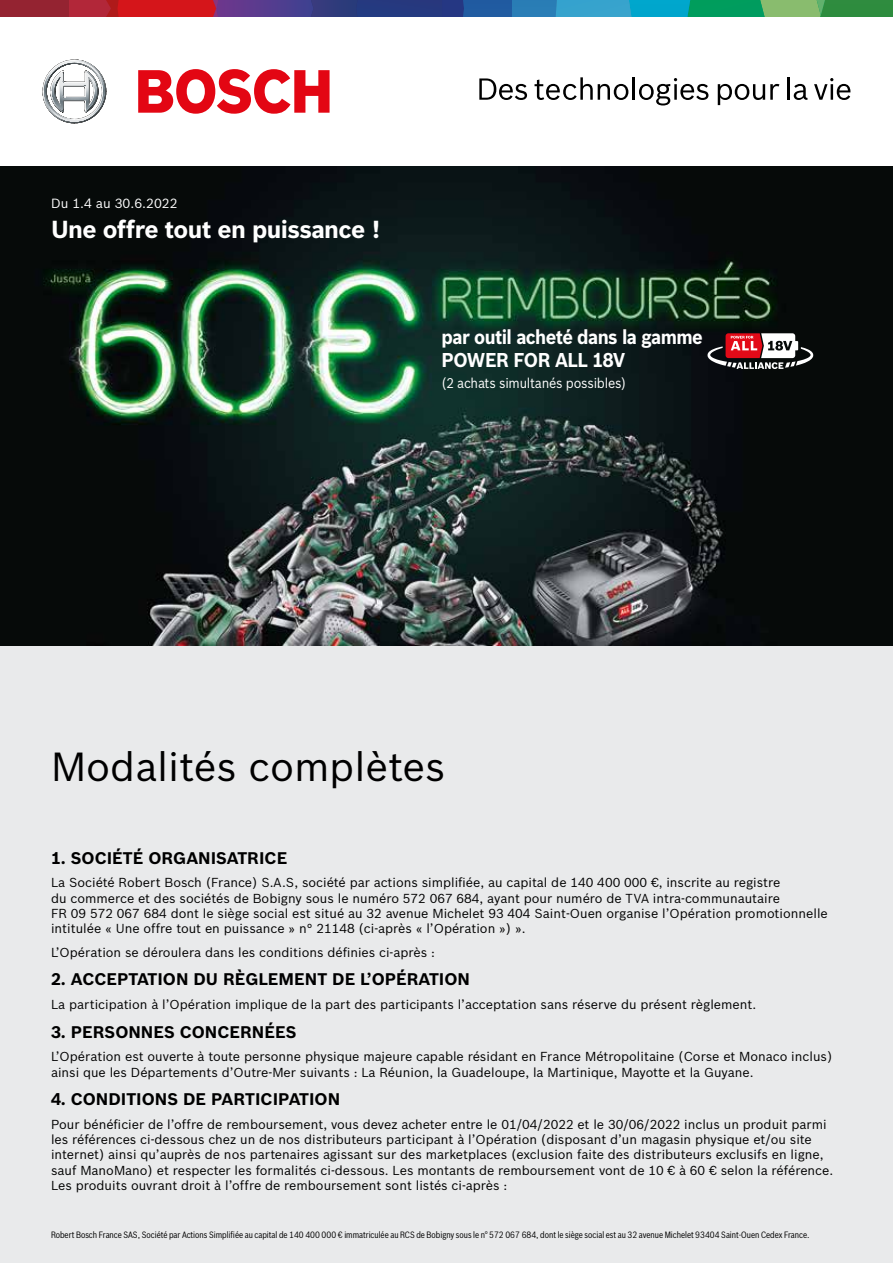
<style>
.page{position:relative;width:893px;height:1263px;background:#e9eaeb}
.page>*{position:absolute;margin:0;border:0;box-sizing:border-box;transform-origin:0 0}
.t1{font:39.75px "Bosch Sans";color:#000}
.t2{font:700 24.15px "Bosch Sans";letter-spacing:-.025em;color:#fff}
.t3{font:700 19.5px/23.5px "Bosch Sans";letter-spacing:-.03em;color:#fff;scale:.92 1}
.t4{font:700 16.5px "Bosch Sans";color:#000}
.t5{font:13.8px "Bosch Sans";letter-spacing:-.015em;color:#fff;scale:.92 1}
.t6{font:13.05px "Bosch Sans";color:#fff}
.t7{font:12.75px/15.3px "Bosch Sans";color:#000}
.t8{font:9px "Bosch Sans Cond";color:#000}
</style>
<div class="page">
<img style="left:0;top:166px;width:893px;height:479px">
<svg style="left:707px;top:333px;width:106px;height:36px"></svg>
<div style="left:0;top:0;width:69px;height:17px;background:#942331"></div>
<svg style="left:69px;top:0;width:824px;height:17px"></svg>
<div style="left:0;top:17px;width:893px;height:149px;background:#fff"></div>
<svg style="left:43px;top:60px;width:63px;height:63px"></svg>
<svg style="left:138px;top:69px;width:192px;height:45px"></svg>
<svg style="left:479px;top:78px;width:48px;height:22px"></svg>
<svg style="left:534px;top:77px;width:94px;height:23px"></svg>
<hr style="left:632px;top:77px;width:3px;height:23px;background:#000">
<svg style="left:639px;top:78px;width:69px;height:27px"></svg>
<svg style="left:718px;top:84px;width:61px;height:21px"></svg>
<hr style="left:787px;top:77px;width:2px;height:23px;background:#000">
<svg style="left:794px;top:84px;width:13px;height:16px"></svg>
<svg style="left:814px;top:78px;width:36px;height:22px"></svg>
<p class="t6" style="left:51px;top:195px;width:128px">Du 1.4 au 30.6.2022</p>
<h2 class="t2" style="left:51px;top:215px;width:331px">Une offre tout en puissance !</h2>
<h3 class="t3" style="left:442px;top:325px;width:285px">par outil acheté dans la gamme<br>POWER FOR ALL 18V</h3>
<p class="t5" style="left:442px;top:375px;width:202px">(2 achats simultanés possibles)</p>
<h1 class="t1" style="left:51px;top:742px;width:396px">Modalités complètes</h1>
<p class="t4" style="left:51px;top:847px;width:238px">1. SOCIÉTÉ ORGANISATRICE</p>
<p class="t7" style="left:51px;top:875px;width:778px">La Société Robert Bosch (France) S.A.S, société par actions simplifiée, au capital de 140 400 000 €, inscrite au registre<br>du commerce et des sociétés de Bobigny sous le numéro 572 067 684, ayant pour numéro de TVA intra-communautaire<br>FR 09 572 067 684 dont le siège social est situé au 32 avenue Michelet 93 404 Saint-Ouen organise l’Opération promotionnelle intitulée « Une offre tout en puissance » n° 21148 (ci-après « l’Opération ») ».</p>
<p class="t7" style="left:51px;top:945px;width:385px">L’Opération se déroulera dans les conditions définies ci-après :</p>
<p class="t4" style="left:51px;top:969px;width:420px">2. ACCEPTATION DU RÈGLEMENT DE L’OPÉRATION</p>
<p class="t7" style="left:51px;top:997px;width:707px">La participation à l’Opération implique de la part des participants l’acceptation sans réserve du présent règlement.</p>
<p class="t4" style="left:51px;top:1021px;width:247px">3. PERSONNES CONCERNÉES</p>
<p class="t7" style="left:51px;top:1049px;width:783px">L’Opération est ouverte à toute personne physique majeure capable résidant en France Métropolitaine (Corse et Monaco inclus) ainsi que les Départements d’Outre-Mer suivants : La Réunion, la Guadeloupe, la Martinique, Mayotte et la Guyane.</p>
<p class="t4" style="left:51px;top:1089px;width:291px">4. CONDITIONS DE PARTICIPATION</p>
<p class="t7" style="left:51px;top:1116px;width:784px">Pour bénéficier de l’offre de remboursement, vous devez acheter entre le 01/04/2022 et le 30/06/2022 inclus un produit parmi les références ci-dessous chez un de nos distributeurs participant à l’Opération (disposant d’un magasin physique et/ou site internet) ainsi qu’auprès de nos partenaires agissant sur des marketplaces (exclusion faite des distributeurs exclusifs en ligne, sauf ManoMano) et respecter les formalités ci-dessous. Les montants de remboursement vont de 10 € à 60 € selon la référence.<br>Les produits ouvrant droit à l’offre de remboursement sont listés ci-après :</p>
<p class="t8" style="left:51px;top:1229px;width:760px">Robert Bosch France SAS, Société par Actions Simplifiée au capital de 140 400 000 € immatriculée au RCS de Bobigny sous le n° 572 067 684, dont le siège social est au 32 avenue Michelet 93404 Saint-Ouen Cedex France.</p>
</div>
